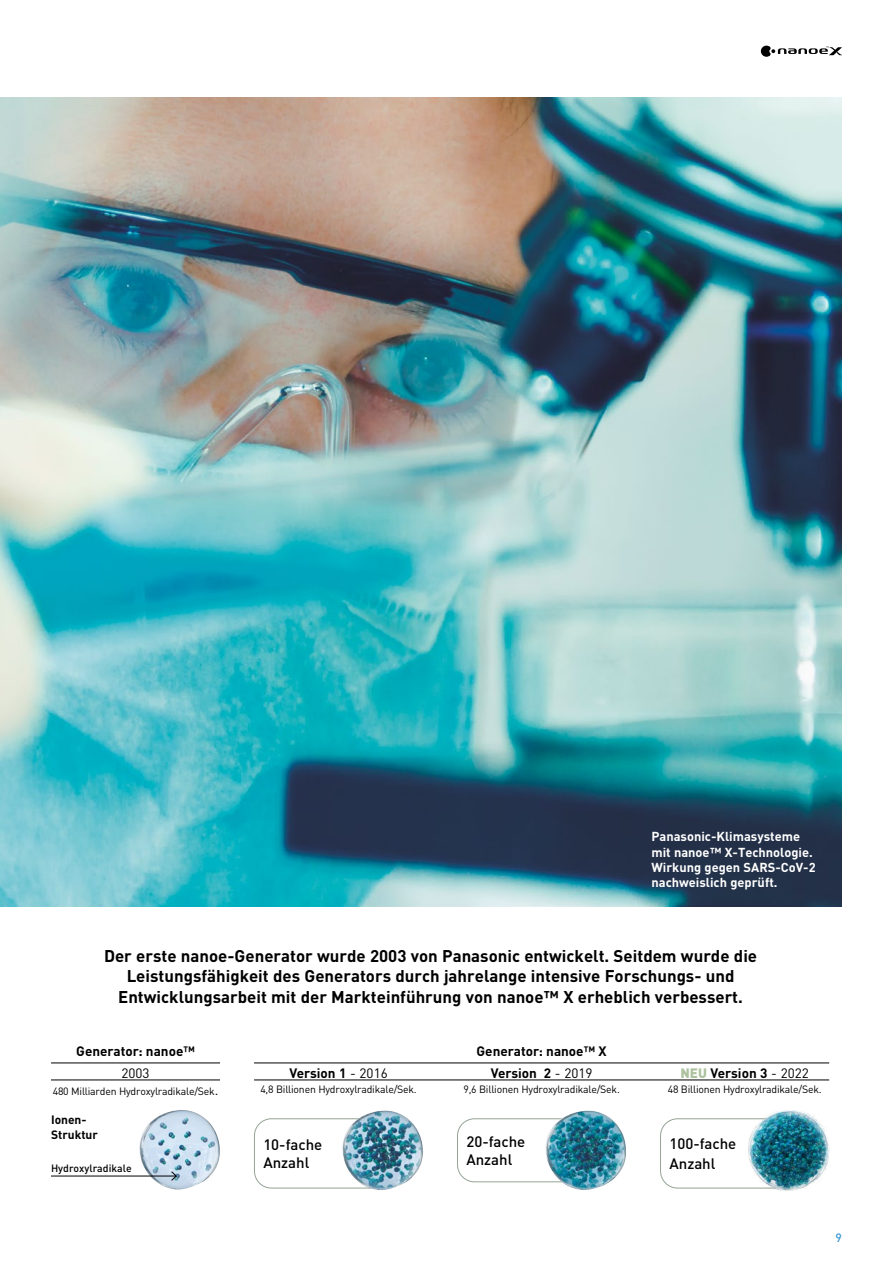
<style>
.page{position:relative;width:893px;height:1263px;background:#fff}
.page>*{position:absolute;margin:0;border:0;box-sizing:border-box;transform-origin:0 0}
.t1{font:700 16.8px/20.1px "DIN";color:#000;text-align:center}
.t2{font:500 15px/18px "DIN Pro";color:#000}
.t3{font:700 13.5px "DIN Pro";color:#000}
.t4{font:13.5px "DIN Pro";color:#000}
.t5{font:700 12.9px/15.5px "DIN";color:#fff}
.t6{font:700 12px/14.4px "DIN";color:#000}
.t7{font:500 12px "DIN";color:#3697d4}
.t8{font:10.5px "DIN";letter-spacing:-.02em;color:#000}
.t9{font:500 10.5px "DIN";color:#000}
.s1{font-size:13.5px}
.s2{font-weight:400}
.s3{font-weight:900;color:#adc29e}
</style>
<div class="page">
<svg style="left:761px;top:46px;width:81px;height:11px"></svg>
<img style="left:0;top:98px;width:842px;height:808px">
<div style="left:254px;top:1118px;width:149px;height:70px;border:1px solid #94a496;border-radius:17px"></div>
<div style="left:457px;top:1118px;width:149px;height:64px;border:1px solid #94a496;border-radius:17px"></div>
<div style="left:660px;top:1118px;width:155px;height:70px;border:1px solid #94a496;border-radius:17px"></div>
<img style="left:342px;top:1110px;width:81px;height:80px">
<img style="left:545px;top:1110px;width:61px;height:80px">
<hr style="left:254px;top:1080px;width:575px;height:1px;background:#000">
<hr style="left:254px;top:1063px;width:575px;height:1px;background:#000">
<img style="left:139px;top:1110px;width:81px;height:80px">
<hr style="left:51px;top:1080px;width:169px;height:1px;background:#000">
<hr style="left:51px;top:1063px;width:169px;height:1px;background:#000">
<hr style="left:51px;top:1176px;width:125px;height:1px;background:#000">
<svg style="left:171px;top:1171px;width:6px;height:10px"></svg>
<img style="left:748px;top:1110px;width:81px;height:81px">
<p class="t5" style="left:651px;top:828px;width:166px">Panasonic-Klimasysteme mit nanoe™ X-Technologie.<br>Wirkung gegen SARS-CoV-2 nachweislich geprüft.</p>
<p class="t1" style="left:104px;top:945px;width:655px">Der erste nanoe-Generator wurde 2003 von Panasonic entwickelt. Seitdem wurde die<br>Leistungsfähigkeit des Generators durch jahrelange intensive Forschungs- und<br>Entwicklungsarbeit mit der Markteinführung von nanoe™ X erheblich verbessert.</p>
<p class="t3" style="left:76px;top:1041px;width:120px">Generator: nanoe™</p>
<p class="t8" style="left:53px;top:1085px;width:167px">480 Milliarden Hydroxylradikale/Sek<span class="s1">.</span></p>
<p class="t6" style="left:51px;top:1112px;width:48px">Ionen-<br>Struktur</p>
<p class="t4" style="left:121px;top:1062px;width:30px">2003</p>
<p class="t9" style="left:51px;top:1161px;width:82px">Hydroxylradikale</p>
<p class="t3" style="left:477px;top:1041px;width:132px">Generator: nanoe™ X</p>
<p class="t3" style="left:289px;top:1062px;width:100px">Version 1 <span class="s2">- 2016</span></p>
<p class="t3" style="left:491px;top:1062px;width:103px">Version 2 <span class="s2">- 2019</span></p>
<p class="t3" style="left:680px;top:1062px;width:130px"><span class="s3">NEU</span> Version 3 <span class="s2">- 2022</span></p>
<p class="t8" style="left:260px;top:1082px;width:158px">4,8 Billionen Hydroxylradikale/Sek.</p>
<p class="t8" style="left:463px;top:1082px;width:158px">9,6 Billionen Hydroxylradikale/Sek.</p>
<p class="t8" style="left:668px;top:1082px;width:155px">48 Billionen Hydroxylradikale/Sek.</p>
<p class="t2" style="left:263px;top:1135px;width:60px">10-fache<br>Anzahl</p>
<p class="t2" style="left:466px;top:1132px;width:60px">20-fache<br>Anzahl</p>
<p class="t2" style="left:669px;top:1133px;width:68px;line-height:19.8px">100-fache<br>Anzahl</p>
<p class="t7" style="left:835px;top:1230px;width:8px">9</p>
</div>
